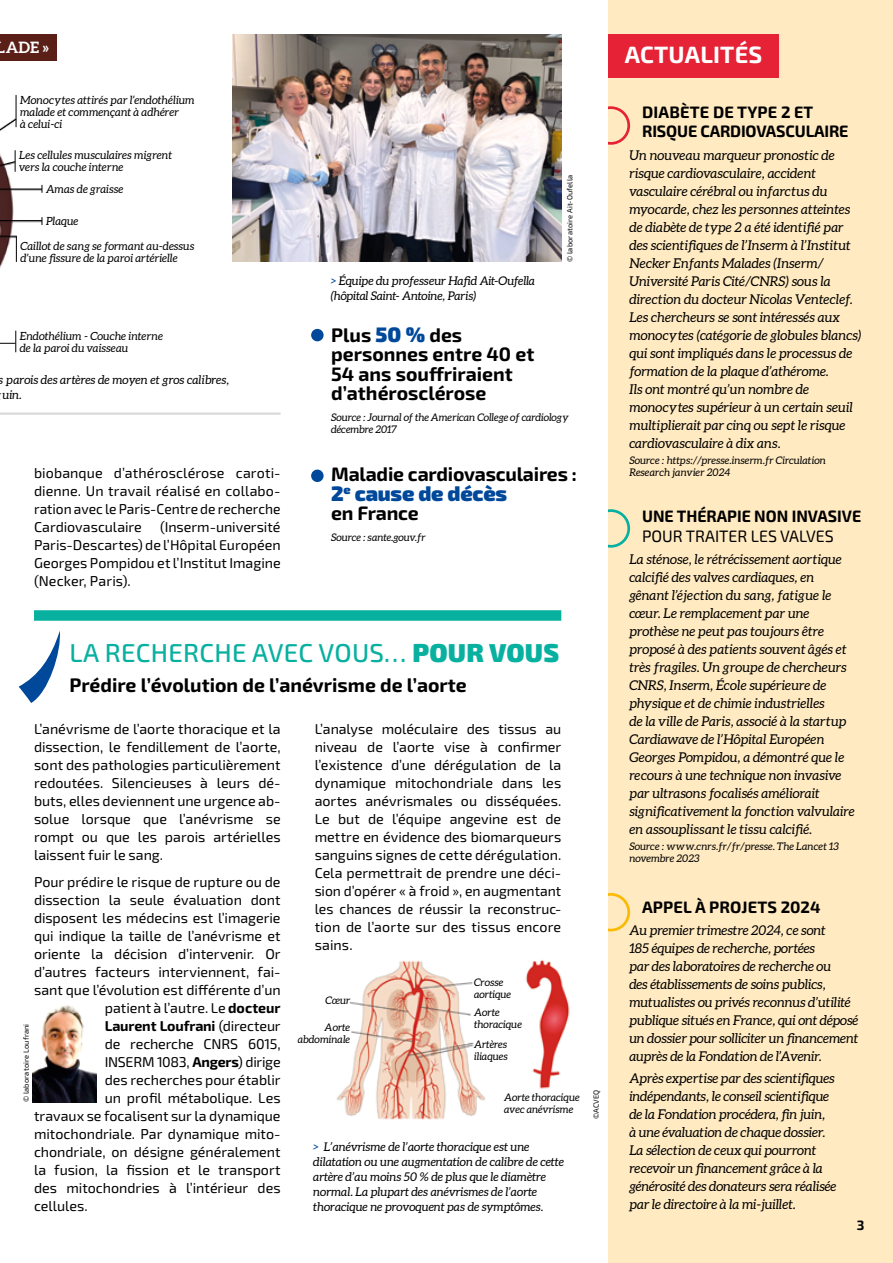
<style>
.page{position:relative;width:893px;height:1263px;background:#fff}
.page>*{position:absolute;margin:0;border:0;box-sizing:border-box;transform-origin:0 0}
.t1{font:500 25.8px "Exo 2.0";letter-spacing:.01em;color:#08b0a0}
.t2{font:700 23.7px "Exo 2.0";letter-spacing:.01em;color:#fff}
.t3{font:900 21px "Exo 2.0";letter-spacing:-.01em;color:#00489a}
.t4{font:700 19.5px/19.5px "Exo 2.0";color:#000}
.t5{font:700 16.5px/19.5px "Exo 2.0";color:#000}
.t6{font:16.5px "Exo 2.0";color:#000}
.t7{font:700 15.75px "Aleo";color:#fff}
.t8{font:14.25px/18px "Exo 2.0";color:#000;text-align:justify}
.t9{font:700 14.25px "Exo 2.0";letter-spacing:-.01em;color:#000}
.t10{font:14.25px "Exo 2.0";letter-spacing:-.02em;color:#000}
.t11{font:italic 13.5px/18px "Aleo";color:#000}
.t12{font:700 13.5px "Exo 2.0";color:#000}
.t13{font:italic 12px/15px "Aleo";color:#000}
.t14{font:italic 11.25px/12px "Aleo";color:#000}
.t15{font:italic 10.5px/12px "Aleo";color:#000}
.t16{font:7.5px "Exo 2.0";letter-spacing:.02em;color:#000}
.s1{color:#00489a}
.s2{font-weight:900;font-size:21px;color:#00489a}
.s3{font-weight:900}
.s4{font-weight:700}
.s5{font-weight:400}
</style>
<div class="page">
<div style="left:609px;top:0;width:284px;height:1263px;background:#ffeac1"></div>
<div style="left:592px;top:106px;width:38px;height:39px;border:3px solid #e62336;border-radius:50%"></div>
<div style="left:592px;top:509px;width:38px;height:39px;border:3px solid #08b0a0;border-radius:50%"></div>
<div style="left:592px;top:893px;width:38px;height:38px;border:3px solid #fbba00;border-radius:50%"></div>
<div style="left:476px;top:0;width:132px;height:1263px;background:#fff"></div>
<div style="left:608px;top:34px;width:170px;height:43px;background:#e62336"></div>
<div style="left:34px;top:610px;width:527px;height:11px;background:#08b0a0"></div>
<svg style="left:19px;top:631px;width:41px;height:72px"></svg>
<img style="left:32px;top:1006px;width:64px;height:96px">
<img style="left:336px;top:960px;width:150px;height:160px">
<img style="left:525px;top:960px;width:45px;height:129px">
<div style="left:311px;top:329px;width:13px;height:12px;background:#00489a;border-radius:50%"></div>
<div style="left:311px;top:470px;width:13px;height:12px;background:#00489a;border-radius:50%"></div>
<img style="left:232px;top:34px;width:329px;height:228px">
<img style="left:0;top:95px;width:42px;height:258px">
<hr style="left:16px;top:95px;width:1px;height:32px;background:#000">
<svg style="left:0;top:236px;width:17px;height:26px"></svg>
<hr style="left:0;top:220px;width:42px;height:1px;background:#000">
<hr style="left:0;top:189px;width:42px;height:1px;background:#000">
<svg style="left:0;top:118px;width:17px;height:64px"></svg>
<div style="left:0;top:35px;width:56px;height:26px;background:#5a2017"></div>
<svg style="left:0;top:331px;width:16px;height:21px"></svg>
<hr style="left:0;top:412px;width:281px;height:3px;background:#dadada">
<p class="t7" style="left:-3px;top:38px;width:54px">LADE »</p>
<p class="t14" style="left:20px;top:94px;width:176px">Monocytes attirés par l’endothélium malade et commençant à adhérer<br>à celui-ci</p>
<p class="t14" style="left:19px;top:149px;width:154px">Les cellules musculaires migrent vers la couche interne</p>
<p class="t14" style="left:46px;top:183px;width:79px">Amas de graisse</p>
<p class="t14" style="left:46px;top:215px;width:34px">Plaque</p>
<p class="t14" style="left:20px;top:239px;width:176px">Caillot de sang se formant au-dessus d’une fissure de la paroi artérielle</p>
<p class="t14" style="left:20px;top:330px;width:145px">Endothélium - Couche interne de la paroi du vaisseau</p>
<p class="t13" style="left:-1px;top:372px;width:232px">s parois des artères de moyen et gros calibres, uin.</p>
<p class="t8" style="left:34px;top:464px;width:248px">biobanque d’athérosclérose caroti&shy;dienne. Un travail réalisé en collabo&shy;ration avec le Paris-Centre de recherche Cardiovasculaire</p>
<p class="t8" style="left:34px;top:518px;width:248px;text-indent:126px">(Inserm-université Paris-Descartes) de l’Hôpital Européen Georges Pompidou et l’Institut Imagine (Necker, Paris).</p>
<p class="t13" style="left:331px;top:273px;width:206px"><span class="s1">&gt;</span> Équipe du professeur Hafid Ait-Oufella (hôpital Saint- Antoine, Paris)</p>
<p class="t16" style="left:565px;top:262px;width:89px;rotate:-90deg">© laboratoire Ait-Oufella</p>
<h3 class="t4" style="left:331px;top:326px;width:205px">Plus <span class="s2">50 %</span> des personnes entre 40 et<br>54 ans souffriraient d’athérosclérose</h3>
<p class="t15" style="left:331px;top:411px;width:239px">Source : Journal of the American College of cardiology décembre 2017</p>
<h3 class="t4" style="left:331px;top:465px;width:247px">Maladie cardiovasculaires :</h3>
<h3 class="t3" style="left:331px;top:481px;width:177px">2<sup>e</sup> cause de décès</h3>
<h3 class="t4" style="left:331px;top:504px;width:89px">en France</h3>
<p class="t15" style="left:331px;top:531px;width:96px">Source : sante.gouv.fr</p>
<h1 class="t1" style="left:70px;top:638px;width:491px">LA RECHERCHE AVEC VOUS… <span class="s3">POUR VOUS</span></h1>
<h3 class="t4" style="left:69px;top:675px;width:399px">Prédire l’évolution de l’anévrisme de l’aorte</h3>
<p class="t8" style="left:315px;top:721px;width:248px">L’analyse moléculaire des tissus au niveau de l’aorte vise à confirmer l’existence d’une dérégulation de la dynamique mitochondriale dans les aortes anévrismales ou disséquées.<br>Le but de l’équipe angevine est de mettre en évidence des biomarqueurs sanguins signes de cette dérégulation.<br>Cela permettrait de prendre une déci&shy;sion d’opérer « à froid », en augmentant les chances de réussir la reconstruc&shy;tion de l’aorte sur des tissus encore sains.</p>
<p class="t8" style="left:34px;top:721px;width:248px">L’anévrisme de l’aorte thoracique et la dissection, le fendillement de l’aorte, sont des pathologies particulièrement redoutées. Silencieuses à leurs dé&shy;buts, elles deviennent une urgence ab&shy;solue lorsque que l’anévrisme se rompt ou que les parois artérielles laissent fuir le sang.</p>
<p class="t8" style="left:34px;top:873px;width:248px">Pour prédire le risque de rupture ou de</p>
<p class="t8" style="left:34px;top:891px;width:248px">dissection la seule évaluation dont</p>
<p class="t8" style="left:34px;top:909px;width:248px">disposent les médecins est l’imagerie</p>
<p class="t8" style="left:34px;top:927px;width:248px">qui indique la taille de l’anévrisme et</p>
<p class="t8" style="left:34px;top:945px;width:248px">oriente la décision d’intervenir. Or</p>
<p class="t8" style="left:34px;top:963px;width:248px">d’autres facteurs interviennent, fai-</p>
<p class="t8" style="left:34px;top:981px;width:248px">sant que l’évolution est différente d’un</p>
<p class="t8" style="left:105px;top:999px;width:177px">patient à l’autre. Le <span class="s4">docteur</span></p>
<p class="t9" style="left:105px;top:1017px;width:177px">Laurent Loufrani <span class="s5">(directeur</span></p>
<p class="t8" style="left:105px;top:1035px;width:177px">de recherche CNRS 6015,</p>
<p class="t10" style="left:105px;top:1053px;width:177px">INSERM 1083, <span class="s4">Angers</span>) dirige</p>
<p class="t8" style="left:105px;top:1071px;width:177px">des recherches pour établir</p>
<p class="t8" style="left:105px;top:1089px;width:177px">un profil métabolique. Les</p>
<p class="t8" style="left:34px;top:1107px;width:248px">travaux se focalisent sur la dynamique</p>
<p class="t8" style="left:34px;top:1125px;width:248px">mitochondriale. Par dynamique mito-</p>
<p class="t8" style="left:34px;top:1143px;width:248px">chondriale, on désigne généralement</p>
<p class="t8" style="left:34px;top:1161px;width:248px">la fusion, la fission et le transport</p>
<p class="t8" style="left:34px;top:1179px;width:248px">des mitochondries à l’intérieur des</p>
<p class="t8" style="left:34px;top:1197px;width:55px">cellules.</p>
<p class="t15" style="left:474px;top:976px;width:39px">Crosse aortique</p>
<p class="t15" style="left:474px;top:1006px;width:49px">Aorte thoracique</p>
<p class="t15" style="left:474px;top:1038px;width:35px">Artères iliaques</p>
<p class="t15" style="left:325px;top:994px;width:26px">Cœur</p>
<p class="t15" style="left:298px;top:1021px;width:54px;text-align:right">Aorte abdominale</p>
<p class="t16" style="left:22px;top:1102px;width:80px;rotate:-90deg">© laboratoire Loufrani</p>
<p class="t15" style="left:504px;top:1091px;width:77px">Aorte thoracique avec anévrisme</p>
<p class="t13" style="left:313px;top:1139px;width:252px"><span class="s1">&gt;</span> L’anévrisme de l’aorte thoracique est une dilatation ou une augmentation de calibre de cette artère d’au moins 50 % de plus que le diamètre normal. La plupart des anévrismes de l’aorte thoracique ne provoquent pas de symptômes.</p>
<p class="t16" style="left:592px;top:1119px;width:31px;rotate:-90deg">©ACVEQ</p>
<h2 class="t2" style="left:625px;top:41px;width:139px">ACTUALITÉS</h2>
<p class="t5" style="left:642px;top:103px;width:208px">DIABÈTE DE TYPE 2 ET<br>RISQUE CARDIOVASCULAIRE</p>
<p class="t11" style="left:629px;top:146px;width:234px">Un nouveau marqueur pronostic de risque cardiovasculaire, accident vasculaire cérébral ou infarctus du myocarde, chez les personnes atteintes de diabète de type 2 a été identifié par des scientifiques de l’Inserm à l’Institut Necker Enfants Malades (Inserm/ Université Paris Cité/CNRS) sous la direction du docteur Nicolas Venteclef.<br>Les chercheurs se sont intéressés aux monocytes (catégorie de globules blancs) qui sont impliqués dans le processus de formation de la plaque d’athérome.<br>Ils ont montré qu’un nombre de monocytes supérieur à un certain seuil multiplierait par cinq ou sept le risque cardiovasculaire à dix ans.</p>
<p class="t15" style="left:629px;top:454px;width:198px">Source : https://presse.inserm.fr Circulation<br>Research janvier 2024</p>
<p class="t5" style="left:642px;top:507px;width:221px">UNE THÉRAPIE NON INVASIVE</p>
<p class="t6" style="left:642px;top:526px;width:193px">POUR TRAITER LES VALVES</p>
<p class="t11" style="left:629px;top:550px;width:227px">La sténose, le rétrécissement aortique calcifié des valves cardiaques, en gênant l’éjection du sang, fatigue le cœur. Le remplacement par une prothèse ne peut pas toujours être proposé à des patients souvent âgés et très fragiles. Un groupe de chercheurs CNRS, Inserm, École supérieure de physique et de chimie industrielles<br>de la ville de Paris, associé à la startup Cardiawave de l’Hôpital Européen Georges Pompidou, a démontré que le recours à une technique non invasive par ultrasons focalisés améliorait significativement la fonction valvulaire en assouplissant le tissu calcifié.</p>
<p class="t15" style="left:629px;top:840px;width:211px">Source : www.cnrs.fr/fr/presse. The Lancet 13 novembre 2023</p>
<p class="t5" style="left:642px;top:897px;width:180px">APPEL À PROJETS 2024</p>
<p class="t11" style="left:629px;top:921px;width:230px">Au premier trimestre 2024, ce sont<br>185 équipes de recherche, portées<br>par des laboratoires de recherche ou<br>des établissements de soins publics, mutualistes ou privés reconnus d’utilité publique situés en France, qui ont déposé un dossier pour solliciter un financement auprès de la Fondation de l’Avenir.</p>
<p class="t11" style="left:629px;top:1069px;width:209px">Après expertise par des scientifiques indépendants, le conseil scientifique de la Fondation procédera, fin juin,<br>à une évaluation de chaque dossier.<br>La sélection de ceux qui pourront recevoir un financement grâce à la générosité des donateurs sera réalisée par le directoire à la mi-juillet.</p>
<p class="t12" style="left:857px;top:1217px;width:9px">3</p>
</div>
